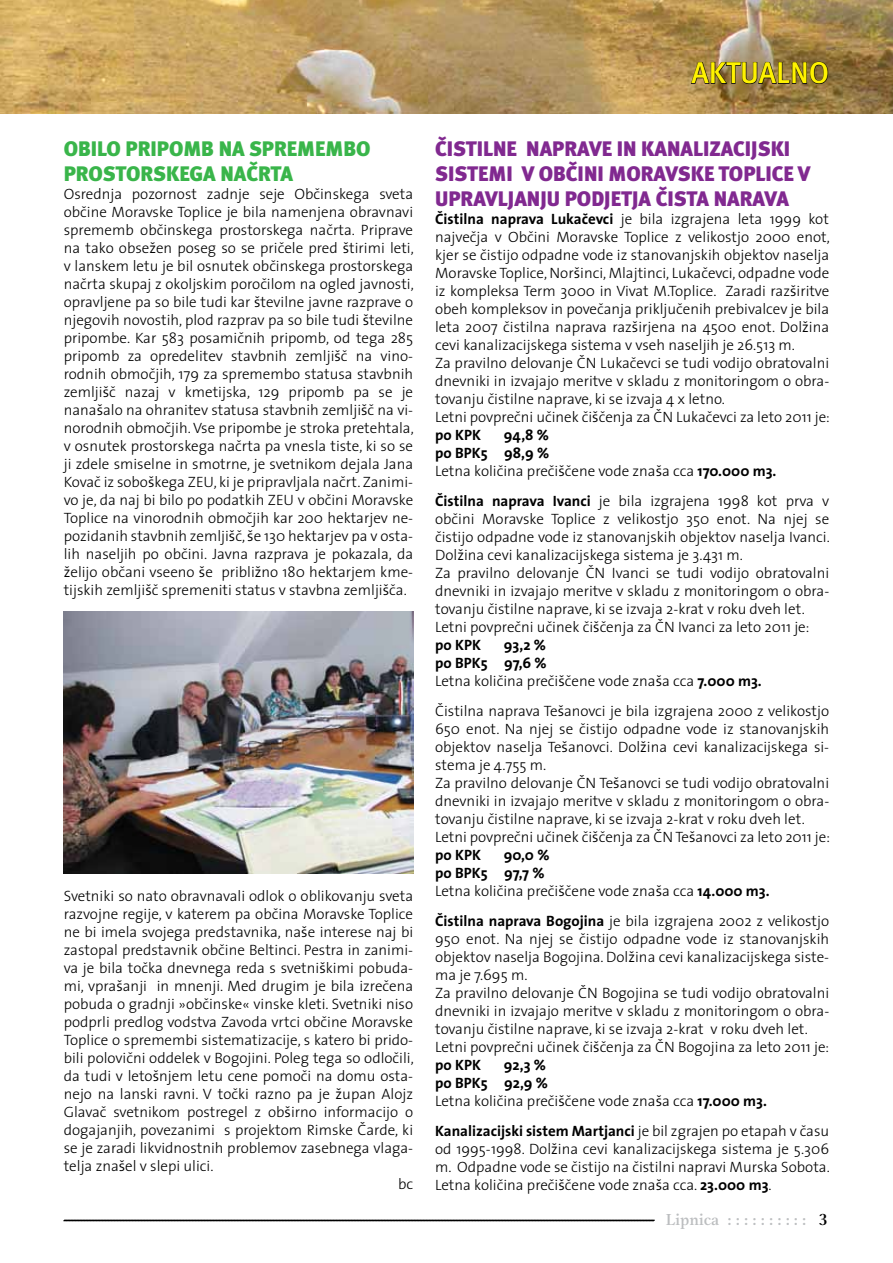
<style>
.page{position:relative;width:893px;height:1263px;background:#fff}
.page>*{position:absolute;margin:0;border:0;box-sizing:border-box;transform-origin:0 0}
.t1{font:30px "Meta Medium CE";color:#fff200}
.t2{font:21px/25.2px "Meta Black CELF";color:#812990}
.t3{font:21px/25.2px "Meta Black CELF";color:#39b54a}
.t4{font:500 16.5px "Gamma Itc TEE";color:#bcbec0}
.t5{font:300 15px/18px "The Sans OT";color:#000}
.t6{font:700 15px "The Sans OT";color:#000}
.s1{font-weight:700}
.s2{color:#000}
</style>
<div class="page">
<img style="left:0;top:0;width:893px;height:114px">
<img style="left:690px;top:0;width:138px;height:84px">
<svg style="left:63px;top:1219px;width:592px;height:2px"></svg>
<img style="left:63px;top:611px;width:350px;height:263px">
<h2 class="t3" style="left:64px;top:135px;width:308px">OBILO PRIPOMB NA SPREMEMBO<br>PROSTORSKEGA NAČRTA</h2>
<p class="t5" style="left:64px;top:184px;width:352px;text-align:justify">Osrednja pozornost zadnje seje Občinskega sveta občine Moravske Toplice je bila namenjena obravnavi sprememb občinskega prostorskega načrta. Priprave na tako obsežen poseg so se pričele pred štirimi leti, v lanskem letu je bil osnutek občinskega prostorskega načrta skupaj z okoljskim poročilom na ogled javnosti, opravljene pa so bile tudi kar številne javne razprave o njegovih novostih, plod razprav pa so bile tudi številne pripombe. Kar 583 posamičnih pripomb, od tega 285 pripomb za opredelitev stavbnih zemljišč na vino&shy;rodnih območjih, 179 za spremembo statusa stavbnih zemljišč nazaj v kmetijska, 129 pripomb pa se je nanašalo na ohranitev statusa stavbnih zemljišč na vi&shy;norodnih območjih. Vse pripombe je stroka pretehtala, v osnutek prostorskega načrta pa vnesla tiste, ki so se ji zdele smiselne in smotrne, je svetnikom dejala Jana Kovač iz soboškega ZEU, ki je pripravljala načrt. Zanimi&shy;vo je, da naj bi bilo po podatkih ZEU v občini Moravske Toplice na vinorodnih območjih kar 200 hektarjev ne&shy;pozidanih stavbnih zemljišč, še 130 hektarjev pa v osta&shy;lih naseljih po občini. Javna razprava je pokazala, da želijo občani vseeno še približno 180 hektarjem kme&shy;tijskih zemljišč spremeniti status v stavbna zemljišča.</p>
<p class="t5" style="left:64px;top:886px;width:351px">Svetniki so nato obravnavali odlok o oblikovanju sveta</p>
<p class="t5" style="left:64px;top:904px;width:351px">razvojne regije, v katerem pa občina Moravske Toplice</p>
<p class="t5" style="left:64px;top:922px;width:351px">ne bi imela svojega predstavnika, naše interese naj bi</p>
<p class="t5" style="left:64px;top:940px;width:351px">zastopal predstavnik občine Beltinci. Pestra in zanimi-</p>
<p class="t5" style="left:64px;top:958px;width:351px">va je bila točka dnevnega reda s svetniškimi pobuda-</p>
<p class="t5" style="left:64px;top:976px;width:351px">mi, vprašanji in mnenji. Med drugim je bila izrečena</p>
<p class="t5" style="left:64px;top:994px;width:351px">pobuda o gradnji »občinske« vinske kleti. Svetniki niso</p>
<p class="t5" style="left:64px;top:1012px;width:351px">podprli predlog vodstva Zavoda vrtci občine Moravske</p>
<p class="t5" style="left:64px;top:1030px;width:351px">Toplice o spremembi sistematizacije, s katero bi prido-</p>
<p class="t5" style="left:64px;top:1048px;width:352px">bili polovični oddelek v Bogojini. Poleg tega so odločili,</p>
<p class="t5" style="left:64px;top:1066px;width:351px">da tudi v letošnjem letu cene pomoči na domu osta-</p>
<p class="t5" style="left:64px;top:1084px;width:351px">nejo na lanski ravni. V točki razno pa je župan Alojz</p>
<p class="t5" style="left:64px;top:1102px;width:351px">Glavač svetnikom postregel z obširno informacijo o</p>
<p class="t5" style="left:64px;top:1120px;width:351px">dogajanjih, povezanimi s projektom Rimske Čarde, ki</p>
<p class="t5" style="left:64px;top:1138px;width:351px">se je zaradi likvidnostnih problemov zasebnega vlaga-</p>
<p class="t5" style="left:64px;top:1156px;width:151px">telja znašel v slepi ulici.</p>
<p class="t5" style="left:398px;top:1174px;width:17px">bc</p>
<h1 class="t1" style="left:691px;top:54px;width:139px">AKTUALNO</h1>
<h2 class="t2" style="left:435px;top:135px;width:377px">ČISTILNE NAPRAVE IN KANALIZACIJSKI<br>SISTEMI V OBČINI MORAVSKE TOPLICE V<br>UPRAVLJANJU PODJETJA ČISTA NARAVA</h2>
<p class="t5" style="left:435px;top:209px;width:396px"><span class="s1">Čistilna naprava Lukačevci</span> je bila izgrajena leta 1999 kot največja v Občini Moravske Toplice z velikostjo 2000 enot, kjer se čistijo odpadne vode iz stanovanjskih objektov naselja Moravske Toplice, Noršinci, Mlajtinci, Lukačevci, odpadne vode iz kompleksa Term 3000 in Vivat M.Toplice. Zaradi razširitve obeh kompleksov in povečanja priključenih prebivalcev je bila leta 2007 čistilna naprava razširjena na 4500 enot. Dolžina cevi kanalizacijskega sistema v vseh naseljih je 26.513 m.<br>Za pravilno delovanje ČN Lukačevci se tudi vodijo obratovalni dnevniki in izvajajo meritve v skladu z monitoringom o obra&shy;tovanju čistilne naprave, ki se izvaja 4 x letno.<br>Letni povprečni učinek čiščenja za ČN Lukačevci za leto 2011 je:</p>
<p class="t6" style="left:435px;top:422px;width:47px">po KPK</p>
<p class="t5" style="left:435px;top:425px;width:343px;text-indent:69px"><span class="s1">94,8 %<br>po BPK5 98,9 %<br></span>Letna količina prečiščene vode znaša cca <span class="s1">170.000 m3.</span></p>
<p class="t5" style="left:435px;top:491px;width:396px"><span class="s1">Čistilna naprava Ivanci</span> je bila izgrajena 1998 kot prva v občini Moravske Toplice z velikostjo 350 enot. Na njej se čistijo odpadne vode iz stanovanjskih objektov naselja Ivanci.<br>Dolžina cevi kanalizacijskega sistema je 3.431 m.<br>Za pravilno delovanje ČN Ivanci se tudi vodijo obratovalni dnevniki in izvajajo meritve v skladu z monitoringom o obra&shy;tovanju čistilne naprave, ki se izvaja 2-krat v roku dveh let.<br>Letni povprečni učinek čiščenja za ČN Ivanci za leto 2011 je:</p>
<p class="t6" style="left:435px;top:632px;width:47px">po KPK</p>
<p class="t5" style="left:435px;top:635px;width:328px;text-indent:69px"><span class="s1">93,2 %<br>po BPK5 97,6 %<br></span>Letna količina prečiščene vode znaša cca <span class="s1">7.000 m3.</span></p>
<p class="t5" style="left:435px;top:701px;width:396px">Čistilna naprava Tešanovci je bila izgrajena 2000 z velikostjo 650 enot. Na njej se čistijo odpadne vode iz stanovanjskih objektov naselja Tešanovci. Dolžina cevi kanalizacijskega si&shy;stema je 4.755 m.<br>Za pravilno delovanje ČN Tešanovci se tudi vodijo obratovalni dnevniki in izvajajo meritve v skladu z monitoringom o obra&shy;tovanju čistilne naprave, ki se izvaja 2-krat v roku dveh let.<br>Letni povprečni učinek čiščenja za ČN Tešanovci za leto 2011 je:</p>
<p class="t6" style="left:435px;top:842px;width:47px">po KPK</p>
<p class="t5" style="left:435px;top:845px;width:336px;text-indent:69px"><span class="s1">90,0 %<br>po BPK5 97,7 %<br></span>Letna količina prečiščene vode znaša cca <span class="s1">14.000 m3.</span></p>
<p class="t5" style="left:435px;top:911px;width:396px"><span class="s1">Čistilna naprava Bogojina</span> je bila izgrajena 2002 z velikostjo 950 enot. Na njej se čistijo odpadne vode iz stanovanjskih objektov naselja Bogojina. Dolžina cevi kanalizacijskega siste&shy;ma je 7.695 m.<br>Za pravilno delovanje ČN Bogojina se tudi vodijo obratovalni dnevniki in izvajajo meritve v skladu z monitoringom o obra&shy;tovanju čistilne naprave, ki se izvaja 2-krat v roku dveh let.<br>Letni povprečni učinek čiščenja za ČN Bogojina za leto 2011 je:</p>
<p class="t6" style="left:435px;top:1052px;width:47px">po KPK</p>
<p class="t5" style="left:435px;top:1055px;width:333px;text-indent:69px"><span class="s1">92,3 %<br>po BPK5 92,9 %<br></span>Letna količina prečiščene vode znaša cca <span class="s1">17.000 m3.</span></p>
<p class="t5" style="left:435px;top:1121px;width:396px;text-align:justify"><span class="s1">Kanalizacijski sistem Martjanci</span> je bil zgrajen po etapah v času od 1995-1998. Dolžina cevi kanalizacijskega sistema je 5.306 m. Odpadne vode se čistijo na čistilni napravi Murska Sobota.<br>Letna količina prečiščene vode znaša cca. <span class="s1">23.000 m3</span>.</p>
<p class="t4" style="left:666px;top:1209px;width:163px">Lipnica : : : : : : : : : : <span class="s2">3</span></p>
</div>
